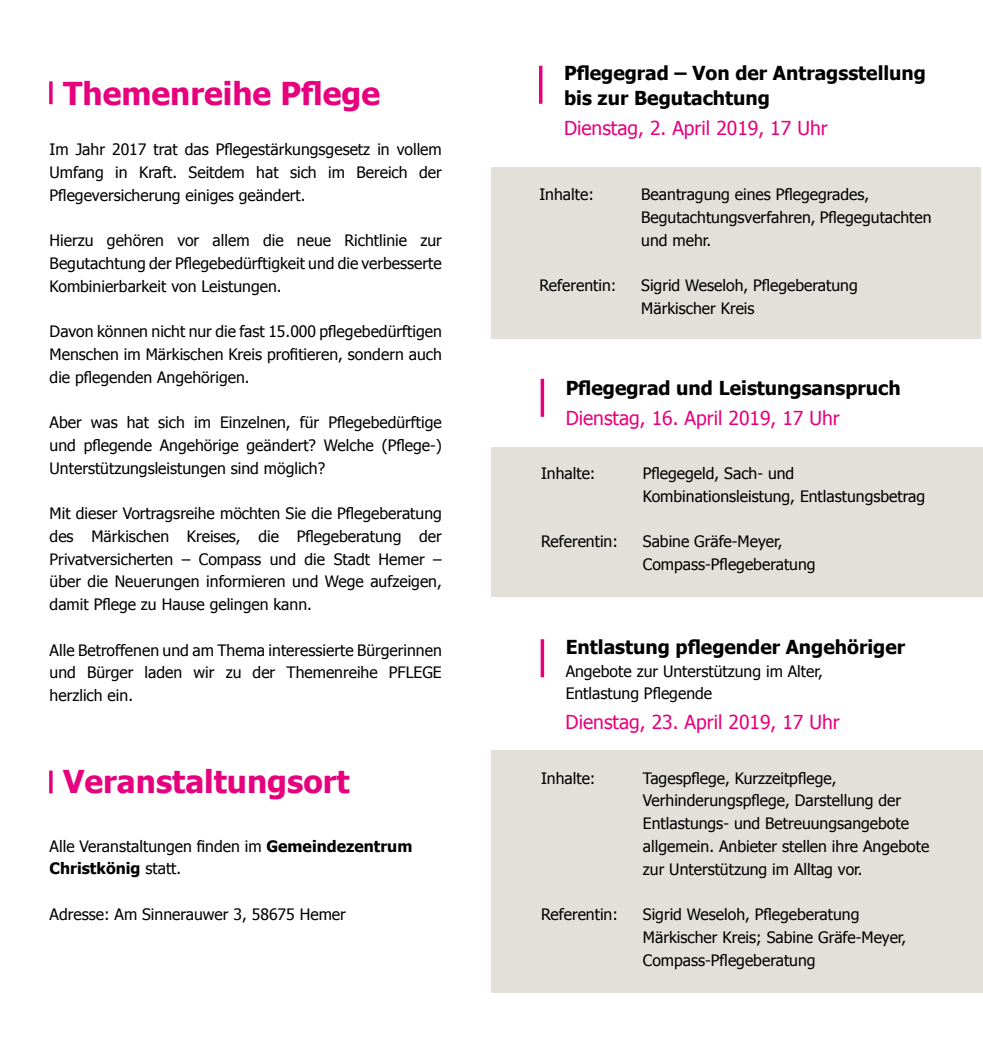
<style>
.page{position:relative;width:983px;height:1042px;background:#fff}
.page>*{position:absolute;margin:0;border:0;box-sizing:border-box;transform-origin:0 0}
.t1{font:700 31.5px "Tahoma";color:#e6007d}
.t2{font:700 19.25px/24.5px "Tahoma";color:#000}
.t3{font:19.25px "Tahoma";color:#e6007d}
.t4{font:15.75px/22.8px "Tahoma";color:#000;text-align:justify}
.s1{font-weight:700}
</style>
<div class="page">
<div style="left:491px;top:168px;width:490px;height:171px;background:#e2e0d9"></div>
<div style="left:491px;top:447px;width:491px;height:150px;background:#e2e0d9"></div>
<div style="left:491px;top:750px;width:491px;height:242px;background:#e2e0d9"></div>
<hr style="left:539px;top:66px;width:3px;height:38px;background:#e6007d">
<svg style="left:540px;top:379px;width:4px;height:38px"></svg>
<svg style="left:540px;top:639px;width:4px;height:38px"></svg>
<svg style="left:49px;top:81px;width:4px;height:23px"></svg>
<svg style="left:49px;top:770px;width:4px;height:23px"></svg>
<p class="t1" style="left:63px;top:71px;width:318px">Themenreihe Pflege</p>
<p class="t4" style="left:50px;top:137px;width:393px">Im Jahr 2017 trat das Pflegestärkungsgesetz in vollem Umfang in Kraft. Seitdem hat sich im Bereich der Pflegeversicherung einiges geändert.</p>
<p class="t4" style="left:50px;top:228px;width:393px">Hierzu gehören vor allem die neue Richtlinie zur Begutachtung der Pflegebedürftigkeit und die verbesserte Kombinierbarkeit von Leistungen.</p>
<p class="t4" style="left:50px;top:319px;width:393px">Davon können nicht nur die fast 15.000 pflegebedürftigen Menschen im Märkischen Kreis profitieren, sondern auch die pflegenden Angehörigen.</p>
<p class="t4" style="left:50px;top:410px;width:393px">Aber was hat sich im Einzelnen, für Pflegebedürftige und pflegende Angehörige geändert? Welche (Pflege-)<br>Unterstützungsleistungen sind möglich?</p>
<p class="t4" style="left:50px;top:501px;width:393px">Mit dieser Vortragsreihe möchten Sie die Pflegeberatung des Märkischen Kreises, die Pflegeberatung der Privatversicherten – Compass und die Stadt Hemer – über die Neuerungen informieren und Wege aufzeigen, damit Pflege zu Hause gelingen kann.</p>
<p class="t4" style="left:50px;top:638px;width:393px">Alle Betroffenen und am Thema interessierte Bürgerinnen und Bürger laden wir zu der Themenreihe PFLEGE herzlich ein.</p>
<p class="t1" style="left:63px;top:759px;width:288px">Veranstaltungsort</p>
<p class="t4" style="left:50px;top:834px;width:364px">Alle Veranstaltungen finden im <span class="s1">Gemeindezentrum<br>Christkönig</span> statt.</p>
<p class="t4" style="left:50px;top:902px;width:298px">Adresse: Am Sinnerauwer 3, 58675 Hemer</p>
<p class="t2" style="left:564px;top:60px;width:363px">Pflegegrad – Von der Antragsstellung bis zur Begutachtung</p>
<p class="t3" style="left:564px;top:115px;width:265px">Dienstag, 2. April 2019, 17 Uhr</p>
<p class="t4" style="left:539px;top:183px;width:56px">Inhalte:</p>
<p class="t4" style="left:641px;top:183px;width:229px">Beantragung eines Pflegegrades,</p>
<p class="t4" style="left:641px;top:205px;width:292px">Begutachtungsverfahren, Pflegegutachten</p>
<p class="t4" style="left:641px;top:228px;width:71px">und mehr.</p>
<p class="t4" style="left:539px;top:274px;width:78px">Referentin:</p>
<p class="t4" style="left:641px;top:274px;width:218px">Sigrid Weseloh, Pflegeberatung</p>
<p class="t4" style="left:641px;top:296px;width:115px">Märkischer Kreis</p>
<p class="t2" style="left:565px;top:374px;width:336px">Pflegegrad und Leistungsanspruch</p>
<p class="t3" style="left:565px;top:405px;width:275px">Dienstag, 16. April 2019, 17 Uhr</p>
<p class="t4" style="left:541px;top:461px;width:56px">Inhalte:</p>
<p class="t4" style="left:642px;top:461px;width:153px">Pflegegeld, Sach- und</p>
<p class="t4" style="left:642px;top:484px;width:283px">Kombinationsleistung, Entlastungsbetrag</p>
<p class="t4" style="left:541px;top:529px;width:78px">Referentin:</p>
<p class="t4" style="left:642px;top:529px;width:141px">Sabine Gräfe-Meyer,</p>
<p class="t4" style="left:642px;top:552px;width:174px">Compass-Pflegeberatung</p>
<p class="t2" style="left:565px;top:633px;width:341px">Entlastung pflegender Angehöriger</p>
<p class="t4" style="left:565px;top:659px;width:258px">Angebote zur Unterstützung im Alter,</p>
<p class="t4" style="left:565px;top:681px;width:148px">Entlastung Pflegende</p>
<p class="t3" style="left:565px;top:709px;width:275px">Dienstag, 23. April 2019, 17 Uhr</p>
<p class="t4" style="left:541px;top:765px;width:56px">Inhalte:</p>
<p class="t4" style="left:642px;top:765px;width:195px">Tagespflege, Kurzzeitpflege,</p>
<p class="t4" style="left:642px;top:788px;width:260px">Verhinderungspflege, Darstellung der</p>
<p class="t4" style="left:642px;top:811px;width:267px">Entlastungs- und Betreuungsangebote</p>
<p class="t4" style="left:642px;top:834px;width:288px">allgemein. Anbieter stellen ihre Angebote</p>
<p class="t4" style="left:642px;top:856px;width:221px">zur Unterstützung im Alltag vor.</p>
<p class="t4" style="left:541px;top:902px;width:78px">Referentin:</p>
<p class="t4" style="left:642px;top:902px;width:218px">Sigrid Weseloh, Pflegeberatung</p>
<p class="t4" style="left:642px;top:925px;width:265px">Märkischer Kreis; Sabine Gräfe-Meyer,</p>
<p class="t4" style="left:642px;top:947px;width:174px">Compass-Pflegeberatung</p>
</div>
